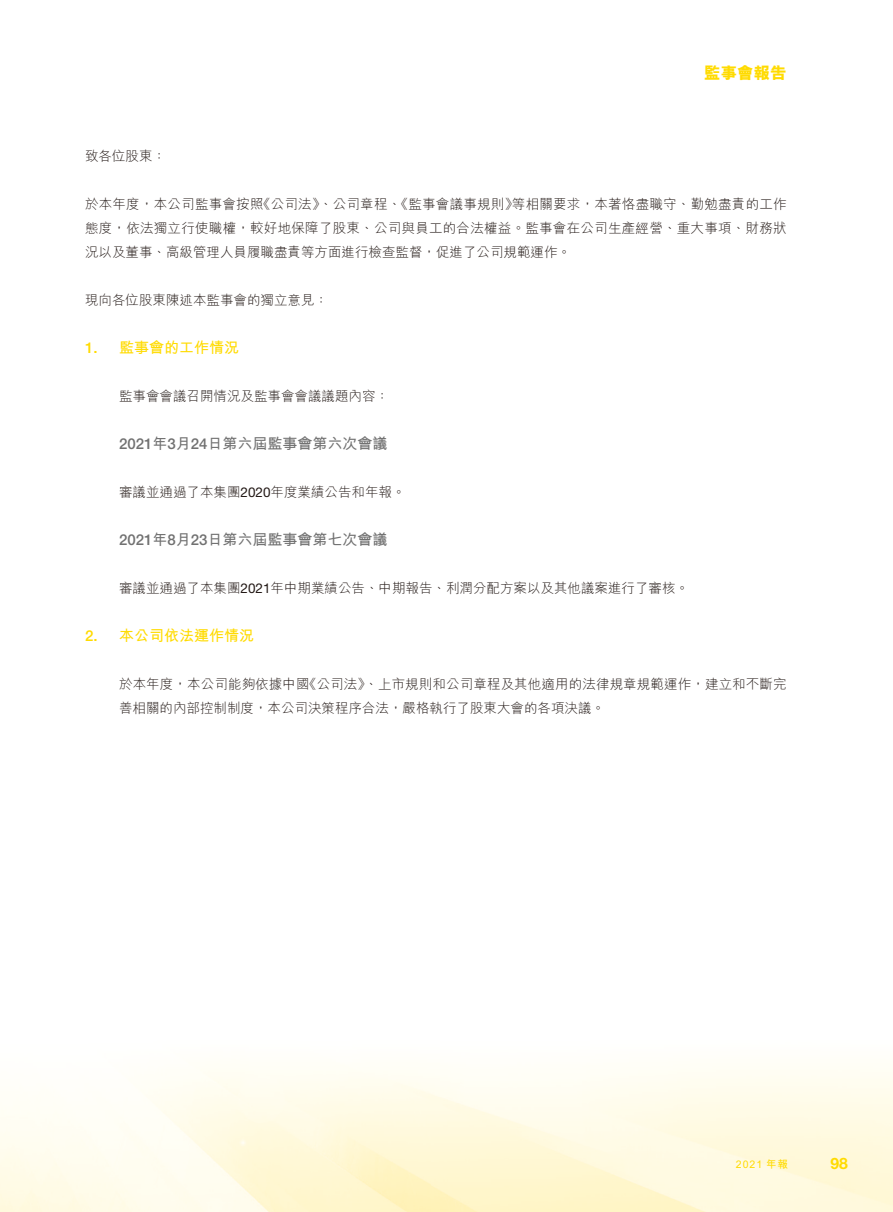
<style>
.page{position:relative;width:893px;height:1212px;background:#fff}
.page>*{position:absolute;margin:0;border:0;box-sizing:border-box;transform-origin:0 0}
.t1{font:16.5px "M Hei HK Xbold E Ten B5 H";color:#ffdb00}
.t2{font:700 15.75px "Helvetica Neue LT Std";color:#ffdb00}
.t3{font:15px "M Hei HK Bold E Ten B5 H";color:#717171}
.t4{font:15px "M Hei HK Bold E Ten B5 H";color:#ffdb00}
.t5{font:13.5px/24px "M Hei HK Light E Ten B5 H";color:#231916;text-align:justify}
.t6{font:10.5px "M Hei HK Bold E Ten B5 H";letter-spacing:.1em;color:#ffdb00}
.s1{font-family:"Helvetica Neue LT Std";font-weight:500}
.s2{font-family:"Helvetica Neue LT Std"}
</style>
<div class="page">
<p class="t1" style="left:704px;top:66px;width:84px">監事會報告</p>
<p class="t5" style="left:85px;top:146px;width:82px">致各位股東：</p>
<p class="t5" style="left:85px;top:194px;width:703px">於本年度，本公司監事會按照《公司法》、公司章程、《監事會議事規則》等相關要求，本著恪盡職守、勤勉盡責的工作態度，依法獨立行使職權，較好地保障了股東、公司與員工的合法權益。監事會在公司生產經營、重大事項、財務狀況以及董事、高級管理人員履職盡責等方面進行檢查監督，促進了公司規範運作。</p>
<p class="t5" style="left:85px;top:290px;width:244px">現向各位股東陳述本監事會的獨立意見：</p>
<p class="t4" style="left:85px;top:341px;width:156px"><span class="s1">1.</span> 監事會的工作情況</p>
<p class="t5" style="left:119px;top:386px;width:272px">監事會會議召開情況及監事會會議議題內容：</p>
<p class="t3" style="left:119px;top:437px;width:270px"><span class="s1">2021</span>年<span class="s1">3</span>月<span class="s1">24</span>日第六屆監事會第六次會議</p>
<p class="t5" style="left:119px;top:482px;width:288px">審議並通過了本集團<span class="s2">2020</span>年度業績公告和年報。</p>
<p class="t3" style="left:119px;top:533px;width:270px"><span class="s1">2021</span>年<span class="s1">8</span>月<span class="s1">23</span>日第六屆監事會第七次會議</p>
<p class="t5" style="left:119px;top:578px;width:572px">審議並通過了本集團<span class="s2">2021</span>年中期業績公告、中期報告、利潤分配方案以及其他議案進行了審核。</p>
<p class="t4" style="left:85px;top:629px;width:171px"><span class="s1">2.</span> 本公司依法運作情況</p>
<p class="t5" style="left:119px;top:674px;width:669px">於本年度，本公司能夠依據中國《公司法》、上市規則和公司章程及其他適用的法律規章規範運作，建立和不斷完善相關的內部控制制度，本公司決策程序合法，嚴格執行了股東大會的各項決議。</p>
<p class="t6" style="left:736px;top:1160px;width:54px">2021 年報</p>
<p class="t2" style="left:830px;top:1157px;width:19px">98</p>
</div>
